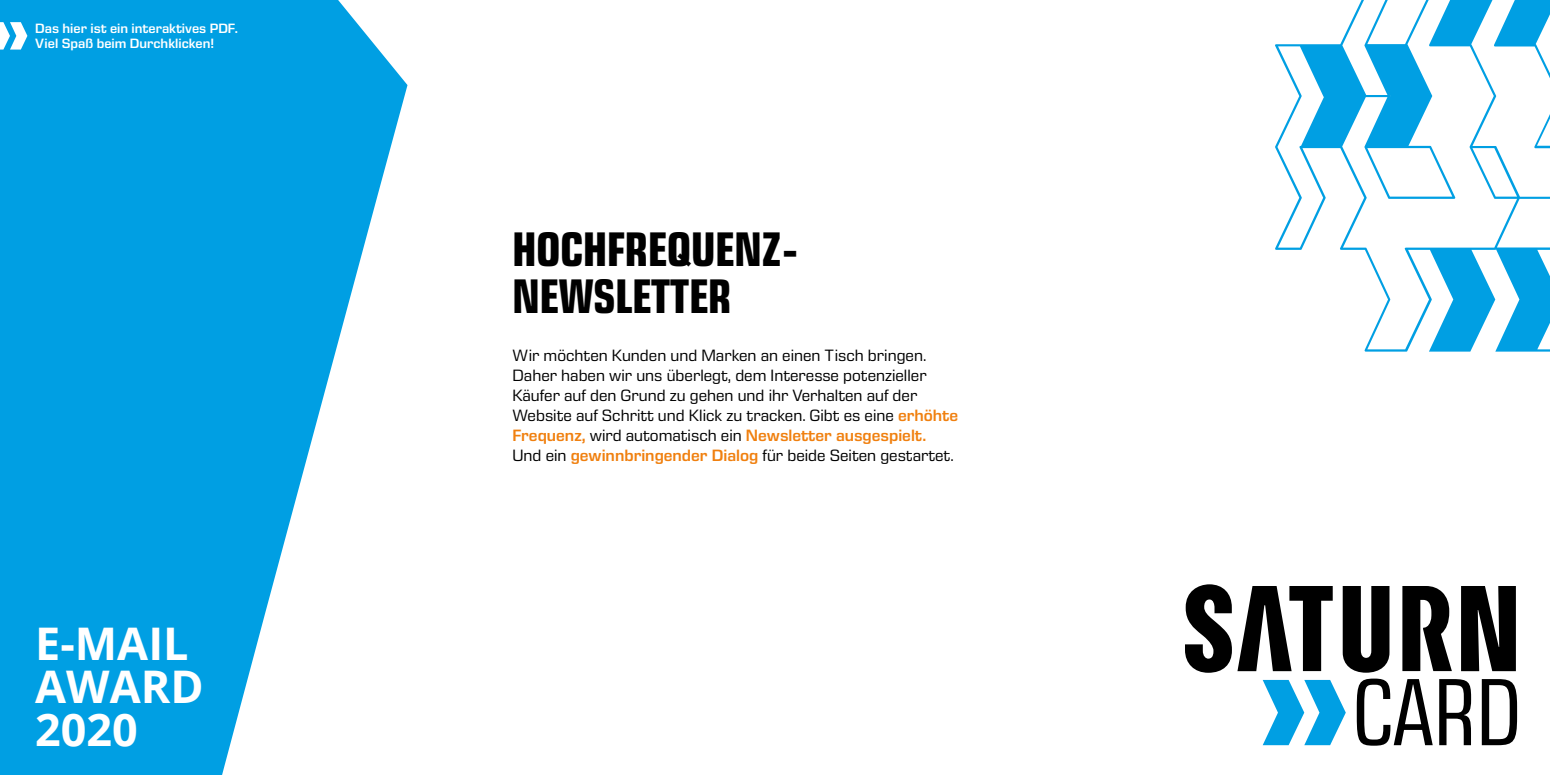
<style>
.page{position:relative;width:1550px;height:775px;background:#fff}
.page>*{position:absolute;margin:0;border:0;box-sizing:border-box;transform-origin:0 0}
.t1{font:700 condensed 49.38px/47.2px "Eurostile Next LT Pro";color:#000}
.t2{font:700 45px/43px "Open Sans";color:#fff}
.t3{font:16.75px/20px "Eurostile Next LT Pro";color:#000}
.t4{font:600 13.75px/15px "Eurostile Next LT Pro";color:#fff}
.s1{font-weight:600;color:#f0800f}
</style>
<div class="page">
<svg style="left:0;top:0;width:408px;height:775px;fill:#009fe3"></svg>
<svg style="left:1275px;top:0;width:275px;height:352px"></svg>
<svg style="left:1357px;top:679px;width:76px;height:67px"></svg>
<svg style="left:1439px;top:679px;width:32px;height:66px"></svg>
<svg style="left:1482px;top:679px;width:35px;height:66px"></svg>
<svg style="left:1185px;top:584px;width:331px;height:89px"></svg>
<svg style="left:1263px;top:680px;width:83px;height:65px"></svg>
<svg style="left:0;top:22px;width:27px;height:28px"></svg>
<p class="t4" style="left:35px;top:21px;width:204px">Das hier ist ein interaktives PDF.<br>Viel Spaß beim Durchklicken!</p>
<h2 class="t2" style="left:35px;top:621px;width:170px">E-MAIL<br>AWARD<br>2020</h2>
<h1 class="t1" style="left:512px;top:226px;width:288px">HOCHFREQUENZ-<br>NEWSLETTER</h1>
<p class="t3" style="left:512px;top:345px;width:447px">Wir möchten Kunden und Marken an einen Tisch bringen.<br>Daher haben wir uns überlegt, dem Interesse potenzieller Käufer auf den Grund zu gehen und ihr Verhalten auf der Website auf Schritt und Klick zu tracken. Gibt es eine <span class="s1">erhöhte Frequenz,</span> wird automatisch ein <span class="s1">Newsletter ausgespielt.<br></span>Und ein <span class="s1">gewinnbringender Dialog</span> für beide Seiten gestartet.</p>
</div>
